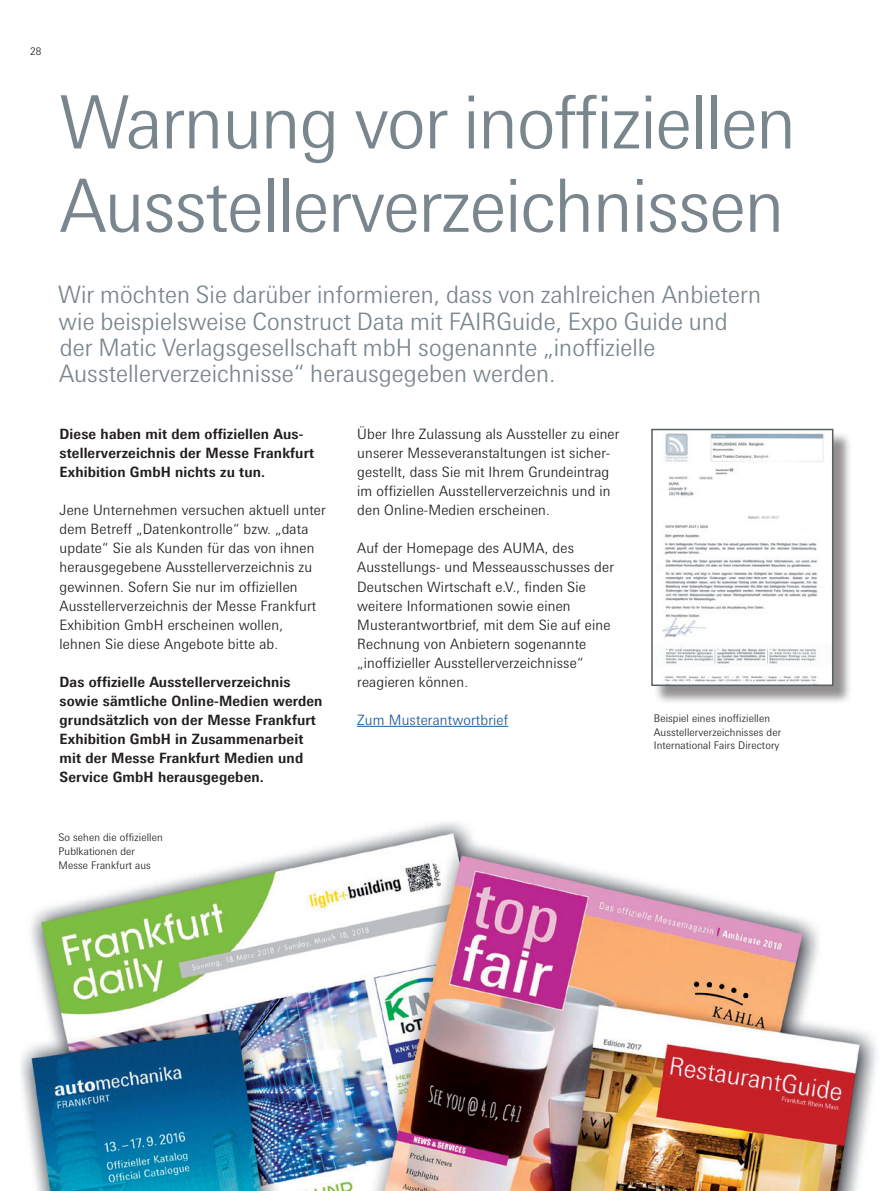
<style>
.page{position:relative;width:893px;height:1191px;background:#fff}
.page>*{position:absolute;margin:0;border:0;box-sizing:border-box;transform-origin:0 0}
.t1{font:300 73.5px/83.4px "Messe Univers";letter-spacing:-.02em;color:#7a868d}
.t2{font:300 24px/26.4px "Messe Univers";color:#7a868d}
.t3{font:300 14.25px/19px "Messe Univers";letter-spacing:.01em;color:#231f20}
.t4{font:700 14.25px/19px "Messe Univers";letter-spacing:.01em;color:#231f20}
.t5{font:300 14.25px "Messe Univers";letter-spacing:.01em;color:#175d9e}
.t6{font:300 10.5px/13.6px "Messe Univers";letter-spacing:.01em;color:#231f20}
</style>
<div class="page">
<div style="left:653px;top:431px;width:199px;height:274px;background:#231f20;opacity:.5"></div>
<img style="left:654px;top:432px;width:176px;height:251px">
<div style="left:651px;top:429px;width:182px;height:257px;border:2px solid #576065"></div>
<img style="left:20px;top:822px;width:856px;height:369px">
<hr style="left:357px;top:726px;width:151px;height:1px;background:#175d9e">
<p class="t6" style="left:30px;top:44px;width:13px">28</p>
<h1 class="t1" style="left:60px;top:79px;width:738px">Warnung vor inoffiziellen<br>Ausstellerverzeichnissen</h1>
<p class="t2" style="left:58px;top:281px;width:704px">Wir möchten Sie darüber informieren, dass von zahlreichen Anbietern wie beispielsweise Construct Data mit FAIRGuide, Expo Guide und der Matic Verlagsgesellschaft mbH sogenannte „inoffizielle Ausstellerverzeichnisse“ herausgegeben werden.</p>
<p class="t4" style="left:60px;top:424px;width:256px">Diese haben mit dem offiziellen Aus&shy;stellerverzeichnis der Messe Frankfurt<br>Exhibition GmbH nichts zu tun.</p>
<p class="t3" style="left:60px;top:500px;width:268px">Jene Unternehmen versuchen aktuell unter dem Betreff „Datenkontrolle“ bzw. „data update“ Sie als Kunden für das von ihnen herausgegebene Ausstellerverzeichnis zu gewinnen. Sofern Sie nur im offiziellen Ausstellerverzeichnis der Messe Frankfurt Exhibition GmbH erscheinen wollen, lehnen Sie diese Angebote bitte ab.</p>
<p class="t4" style="left:60px;top:672px;width:265px">Das offizielle Ausstellerverzeichnis sowie sämtliche Online-Medien werden grundsätzlich von der Messe Frankfurt Exhibition GmbH in Zusammenarbeit mit der Messe Frankfurt Medien und Service GmbH herausgegeben.</p>
<p class="t6" style="left:58px;top:830px;width:106px">So sehen die offiziellen<br>Publkationen der<br>Messe Frankfurt aus</p>
<p class="t3" style="left:357px;top:424px;width:264px">Über Ihre Zulassung als Aussteller zu einer unserer Messeveranstaltungen ist sicher&shy;gestellt, dass Sie mit Ihrem Grundeintrag im offiziellen Ausstellerverzeichnis und in den Online-Medien erscheinen.</p>
<p class="t3" style="left:357px;top:538px;width:258px">Auf der Homepage des AUMA, des Ausstellungs- und Messeausschusses der Deutschen Wirtschaft e.V., finden Sie weitere Informationen sowie einen Musterantwortbrief, mit dem Sie auf eine Rechnung von Anbietern sogenannte „inoffizieller Ausstellerverzeichnisse“ reagieren können.</p>
<p class="t5" style="left:357px;top:711px;width:152px">Zum Musterantwortbrief</p>
<p class="t6" style="left:654px;top:711px;width:129px">Beispiel eines inoffiziellen<br>Ausstellerverzeichnisses der<br>International Fairs Directory</p>
</div>
